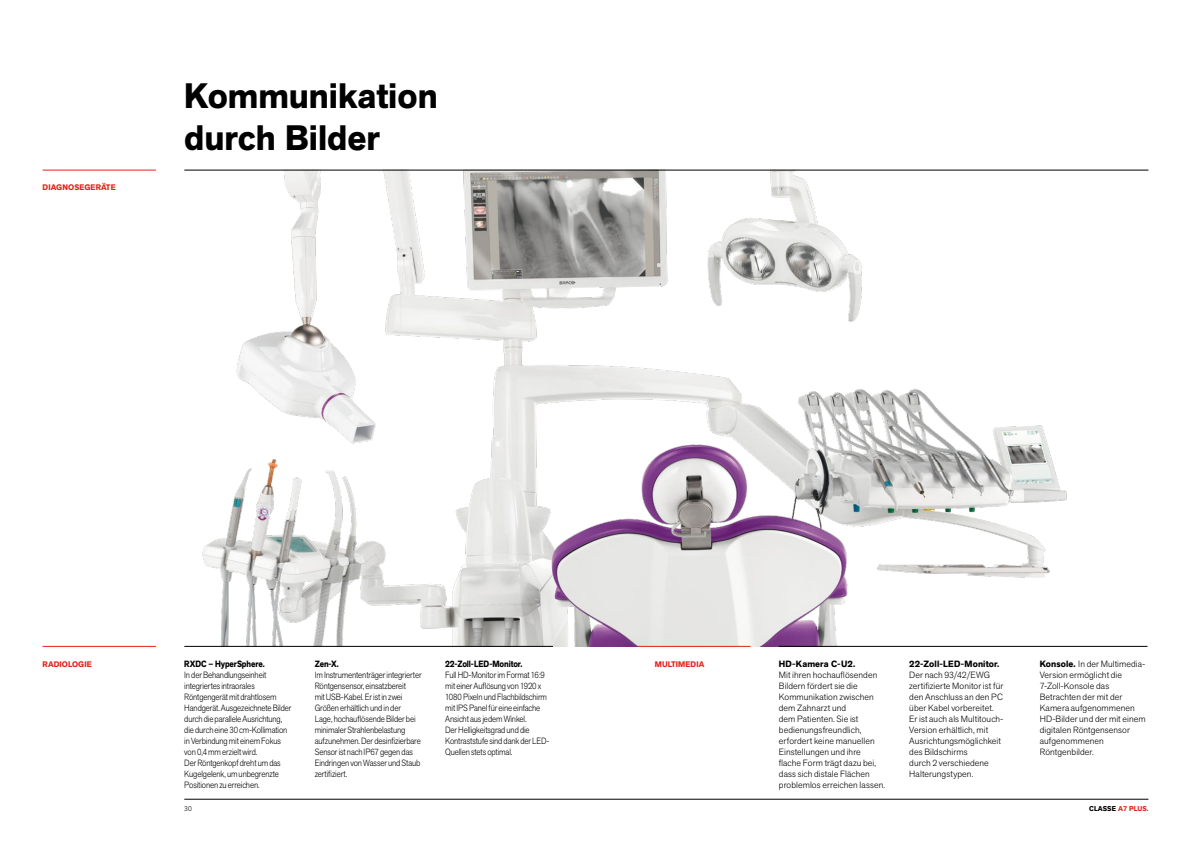
<style>
.page{position:relative;width:1191px;height:842px;background:#fff}
.page>*{position:absolute;margin:0;border:0;box-sizing:border-box;transform-origin:0 0}
.Titolo{font:700 35px/42px "Akzid Grtsk Next";color:#000}
.Testo_descrizione{font:300 9px/11px "Akzid Grtsk Next";letter-spacing:-.01em;color:#000;scale:.9 1}
.Testo_descrizione-2{font:300 9px/11px "Akzid Grtsk Next";letter-spacing:.01em;color:#000}
.Testo_descrizione-3{font:700 9px "Akzid Grtsk Next";letter-spacing:-.005em;color:#000;scale:.9 1}
.Testo_descrizione-4{font:700 9px "Akzid Grtsk Next";letter-spacing:-.005em;color:#000}
.Titoletto{font:700 8px "Akzid Grtsk Next";letter-spacing:.01em;color:#e1251b}
.t1{font:700 7px "Akzid Grtsk Next";letter-spacing:.01em;color:#e1251b}
.diciture_fondo_pagin{font:300 7px "Akzid Grtsk Next";color:#000}
.s1{font-weight:700}
.s2{color:#000}
</style>
<div class="page">
<img style="left:184px;top:171px;width:946px;height:476px">
<hr style="left:184px;top:170px;width:964px;height:1px;background:#000">
<hr style="left:184px;top:646px;width:369px;height:1px;background:#000">
<hr style="left:184px;top:799px;width:964px;height:1px;background:#000">
<hr style="left:43px;top:170px;width:113px;height:1px;background:#e1251b">
<hr style="left:43px;top:646px;width:113px;height:1px;background:#e1251b">
<hr style="left:779px;top:646px;width:368px;height:1px;background:#000">
<hr style="left:637px;top:646px;width:113px;height:1px;background:#e1251b">
<p class="Titoletto" style="left:43px;top:182px;width:75px">DIAGNOSEGERÄTE</p>
<p class="Titolo" style="left:184px;top:75px;width:255px">Kommunikation durch Bilder</p>
<p class="Titoletto" style="left:43px;top:658px;width:51px">RADIOLOGIE</p>
<p class="Titoletto" style="left:655px;top:658px;width:51px">MULTIMEDIA</p>
<p class="Testo_descrizione-4" style="left:779px;top:658px;width:78px">HD-Kamera C-U2.</p>
<p class="Testo_descrizione-2" style="left:779px;top:669px;width:108px">Mit ihren hochauflösenden<br>Bildern fördert sie die<br>Kommunikation zwischen dem Zahnarzt und<br>dem Patienten. Sie ist bedienungsfreundlich, erfordert keine manuellen<br>Einstellungen und ihre flache Form trägt dazu bei, dass sich distale Flächen problemlos erreichen lassen.</p>
<p class="Testo_descrizione-3" style="left:184px;top:658px;width:91px">RXDC – HyperSphere.</p>
<p class="Testo_descrizione" style="left:184px;top:669px;width:121px">In der Behandlungseinheit integriertes intraorales<br>Röntgengerät mit drahtlosem<br>Handgerät. Ausgezeichnete Bilder durch die parallele Ausrichtung, die durch eine 30 cm-Kollimation in Verbindung mit einem Fokus von 0,4 mm erzielt wird.<br>Der Röntgenkopf dreht um das<br>Kugelgelenk, um unbegrenzte<br>Positionen zu erreichen.</p>
<p class="Testo_descrizione-3" style="left:315px;top:658px;width:28px">Zen-X.</p>
<p class="Testo_descrizione" style="left:315px;top:669px;width:120px">Im Instrumententräger integrierter<br>Röntgensensor, einsatzbereit<br>mit USB-Kabel. Er ist in zwei<br>Größen erhältlich und in der<br>Lage, hochauflösende Bilder bei minimaler Strahlenbelastung aufzunehmen. Der desinfizierbare<br>Sensor ist nach IP67 gegen das<br>Eindringen von Wasser und Staub zertifiziert.</p>
<p class="Testo_descrizione-3" style="left:445px;top:658px;width:87px">22-Zoll-LED-Monitor.</p>
<p class="Testo_descrizione" style="left:445px;top:669px;width:117px">Full HD-Monitor im Format 16:9 mit einer Auflösung von 1920 x<br>1080 Pixeln und Flachbildschirm mit IPS Panel für eine einfache<br>Ansicht aus jedem Winkel.<br>Der Helligkeitsgrad und die<br>Kontraststufe sind dank der LED-<br>Quellen stets optimal.</p>
<p class="Testo_descrizione-4" style="left:909px;top:658px;width:92px">22-Zoll-LED-Monitor.</p>
<p class="Testo_descrizione-2" style="left:909px;top:669px;width:96px">Der nach 93/42/EWG zertifizierte Monitor ist für den Anschluss an den PC über Kabel vorbereitet.<br>Er ist auch als Multitouch-<br>Version erhältlich, mit<br>Ausrichtungsmöglichkeit des Bildschirms<br>durch 2 verschiedene<br>Halterungstypen.</p>
<p class="Testo_descrizione-2" style="left:1039px;top:658px;width:107px"><span class="s1">Konsole.</span> In der Multimedia-<br>Version ermöglicht die<br>7-Zoll-Konsole das<br>Betrachten der mit der<br>Kamera aufgenommenen<br>HD-Bilder und der mit einem digitalen Röntgensensor aufgenommenen<br>Röntgenbilder.</p>
<p class="diciture_fondo_pagin" style="left:184px;top:804px;width:9px">30</p>
<p class="t1" style="left:1089px;top:804px;width:61px"><span class="s2">CLASSE</span> A7 PLUS.</p>
</div>
